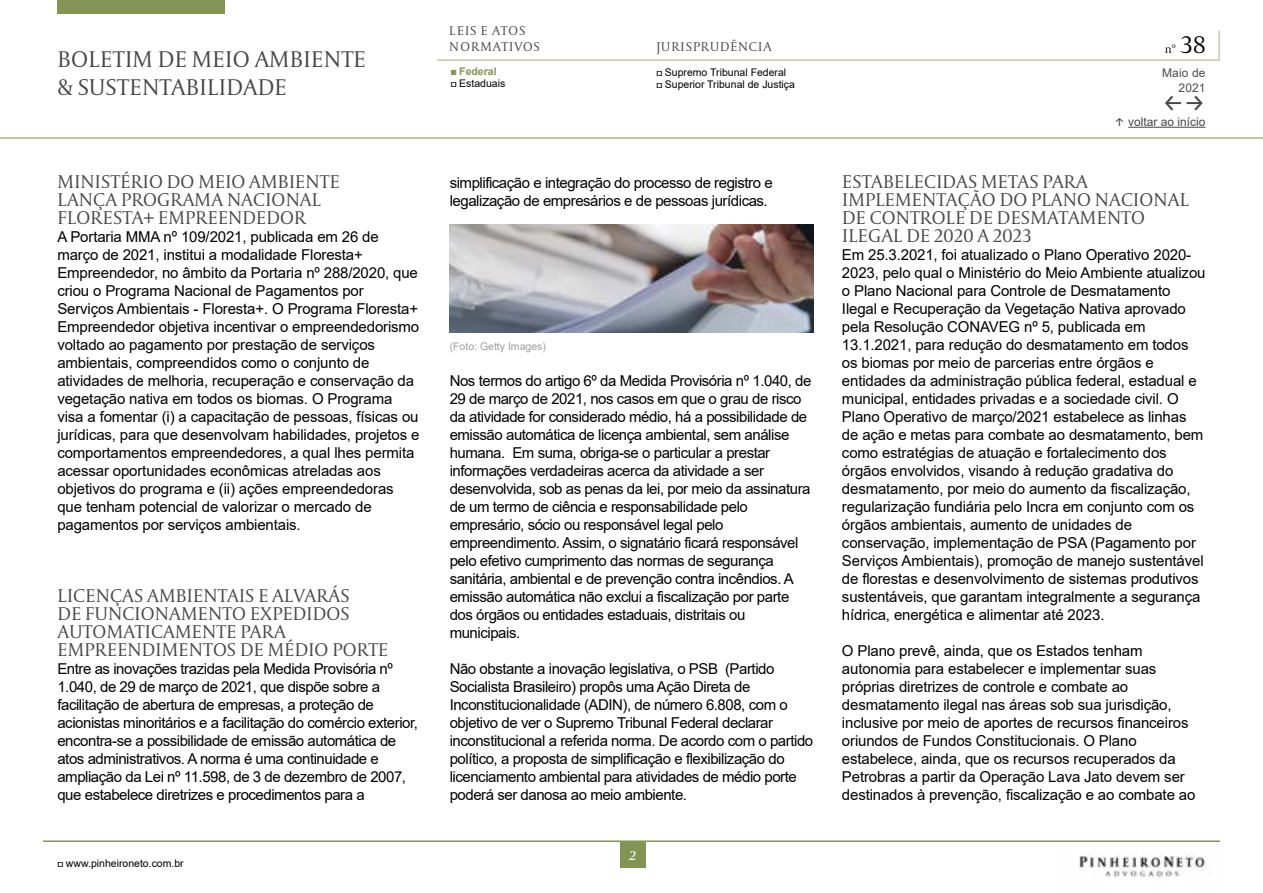
<style>
.page{position:relative;width:1263px;height:893px;background:#fff}
.page>*{position:absolute;margin:0;border:0;box-sizing:border-box;transform-origin:0 0}
.t1{font:300 24px/28.8px "Capitolium 2";letter-spacing:.01em;color:#464646}
.t2{font:24px "Fira Sans";color:#464646}
.t3{font:300 19.5px/18px "Capitolium 2";letter-spacing:.01em;color:#464646}
.t4{font:italic 18px "Capitolium 2";color:#fff}
.t5{font:15px/18px "Arial";letter-spacing:-.01em;color:#000}
.t6{font:15px/18px "Arial";letter-spacing:-.03em;color:#000}
.t7{font:300 13.5px/16.2px "Capitolium 2";letter-spacing:.07em;color:#464646}
.t8{font:12px "Arial";color:#464646}
.t9{font:12px/15px "Arial";letter-spacing:.01em;color:#4e4e50;text-align:right}
.t10{font:300 12px "Capitolium 2";color:#000}
.t11{font:10.5px/12.6px "Arial";color:#000}
.t12{font:10.5px "Arial";color:#9d9d9c}
.s1{font-family:"Tisa Pro"}
.s2{font-family:"Tisa Pro";font-weight:700;color:#849455}
.s3{font-weight:700;color:#849455}
.s4{font-size:25.5px}
.s5{font-family:"Fira Sans"}
</style>
<div class="page">
<hr style="left:1128px;top:127px;width:77px;height:1px;background:#464646">
<div style="left:620px;top:842px;width:26px;height:25px;background:#849455"></div>
<hr style="left:437px;top:59px;width:781px;height:2px;background:#849455">
<hr style="left:1218px;top:31px;width:2px;height:30px;background:#849455">
<div style="left:57px;top:0;width:168px;height:13px;background:#849455"></div>
<hr style="left:43px;top:840px;width:1177px;height:2px;background:#849455">
<img style="left:1079px;top:841px;width:141px;height:37px">
<hr style="left:0;top:138px;width:1263px;height:1px;background:#849455">
<img style="left:450px;top:224px;width:363px;height:108px">
<h1 class="t1" style="left:57px;top:44px;width:310px">BOLETIM DE MEIO AMBIENTE &amp; SUSTENTABILIDADE</h1>
<h2 class="t3" style="left:58px;top:172px;width:284px">MINISTÉRIO DO MEIO AMBIENTE<br>LANÇA PROGRAMA NACIONAL<br>FLORESTA+ EMPREENDEDOR</h2>
<p class="t5" style="left:57px;top:228px;width:364px">A Portaria MMA nº 109/2021, publicada em 26 de março de 2021, institui a modalidade Floresta+ Empreendedor, no âmbito da Portaria nº 288/2020, que criou o Programa Nacional de Pagamentos por Serviços Ambientais - Floresta+. O Programa Floresta+ Empreendedor objetiva incentivar o empreendedorismo voltado ao pagamento por prestação de serviços ambientais, compreendidos como o conjunto de atividades de melhoria, recuperação e conservação da vegetação nativa em todos os biomas. O Programa visa a fomentar (i) a capacitação de pessoas, físicas ou jurídicas, para que desenvolvam habilidades, projetos e comportamentos empreendedores, a qual lhes permita acessar oportunidades econômicas atreladas aos objetivos do programa e (ii) ações empreendedoras que tenham potencial de valorizar o mercado de pagamentos por serviços ambientais.</p>
<h2 class="t3" style="left:58px;top:586px;width:332px">LICENÇAS AMBIENTAIS E ALVARÁS<br>DE FUNCIONAMENTO EXPEDIDOS<br>AUTOMATICAMENTE PARA<br>EMPREENDIMENTOS DE MÉDIO PORTE</h2>
<p class="t6" style="left:57px;top:660px;width:362px">Entre as inovações trazidas pela Medida Provisória nº 1.040, de 29 de março de 2021, que dispõe sobre a facilitação de abertura de empresas, a proteção de acionistas minoritários e a facilitação do comércio exterior, encontra-se a possibilidade de emissão automática de atos administrativos. A norma é uma continuidade e ampliação da Lei nº 11.598, de 3 de dezembro de 2007, que estabelece diretrizes e procedimentos para a</p>
<p class="t11" style="left:57px;top:857px;width:128px"><span class="s1">▫</span> www.pinheironeto.com.br</p>
<p class="t7" style="left:450px;top:22px;width:92px">LEIS E ATOS<br>NORMATIVOS</p>
<p class="t11" style="left:451px;top:65px;width:56px"><span class="s2">▪</span> <span class="s3">Federal<br></span><span class="s1">▫</span> Estaduais</p>
<p class="t7" style="left:656px;top:38px;width:116px">JURISPRUDÊNCIA</p>
<p class="t11" style="left:656px;top:65px;width:140px"><span class="s1">▫</span> Supremo Tribunal Federal<br><span class="s1">▫</span> Superior Tribunal de Justiça</p>
<p class="t6" style="left:450px;top:174px;width:325px">simplificação e integração do processo de registro e legalização de empresários e de pessoas jurídicas.</p>
<p class="t12" style="left:450px;top:339px;width:98px">(Foto: Getty Images)</p>
<p class="t6" style="left:450px;top:372px;width:363px">Nos termos do artigo 6º da Medida Provisória nº 1.040, de 29 de março de 2021, nos casos em que o grau de risco da atividade for considerado médio, há a possibilidade de emissão automática de licença ambiental, sem análise humana. Em suma, obriga-se o particular a prestar informações verdadeiras acerca da atividade a ser desenvolvida, sob as penas da lei, por meio da assinatura de um termo de ciência e responsabilidade pelo empresário, sócio ou responsável legal pelo empreendimento. Assim, o signatário ficará responsável pelo efetivo cumprimento das normas de segurança sanitária, ambiental e de prevenção contra incêndios. A emissão automática não exclui a fiscalização por parte dos órgãos ou entidades estaduais, distritais ou municipais.</p>
<p class="t6" style="left:450px;top:660px;width:365px">Não obstante a inovação legislativa, o PSB (Partido Socialista Brasileiro) propôs uma Ação Direta de Inconstitucionalidade (ADIN), de número 6.808, com o objetivo de ver o Supremo Tribunal Federal declarar inconstitucional a referida norma. De acordo com o partido político, a proposta de simplificação e flexibilização do licenciamento ambiental para atividades de médio porte poderá ser danosa ao meio ambiente.</p>
<p class="t4" style="left:629px;top:842px;width:9px">2</p>
<p class="t10" style="left:1165px;top:41px;width:42px">nº <span class="s4">38</span></p>
<p class="t9" style="left:1162px;top:65px;width:45px">Maio de<br>2021</p>
<h1 class="t2" style="left:1162px;top:84px;width:45px">←→</h1>
<p class="t8" style="left:1114px;top:113px;width:93px"><span class="s5">↑</span> voltar ao início</p>
<h2 class="t3" style="left:842px;top:172px;width:348px">ESTABELECIDAS METAS PARA<br>IMPLEMENTAÇÃO DO PLANO NACIONAL<br>DE CONTROLE DE DESMATAMENTO<br>ILEGAL DE 2020 A 2023</h2>
<p class="t5" style="left:842px;top:246px;width:365px">Em 25.3.2021, foi atualizado o Plano Operativo 2020- 2023, pelo qual o Ministério do Meio Ambiente atualizou o Plano Nacional para Controle de Desmatamento Ilegal e Recuperação da Vegetação Nativa aprovado pela Resolução CONAVEG nº 5, publicada em 13.1.2021, para redução do desmatamento em todos os biomas por meio de parcerias entre órgãos e entidades da administração pública federal, estadual e municipal, entidades privadas e a sociedade civil. O Plano Operativo de março/2021 estabelece as linhas de ação e metas para combate ao desmatamento, bem como estratégias de atuação e fortalecimento dos órgãos envolvidos, visando à redução gradativa do desmatamento, por meio do aumento da fiscalização, regularização fundiária pelo Incra em conjunto com os órgãos ambientais, aumento de unidades de conservação, implementação de PSA (Pagamento por Serviços Ambientais), promoção de manejo sustentável de florestas e desenvolvimento de sistemas produtivos sustentáveis, que garantam integralmente a segurança hídrica, energética e alimentar até 2023.</p>
<p class="t5" style="left:842px;top:642px;width:355px">O Plano prevê, ainda, que os Estados tenham autonomia para estabelecer e implementar suas próprias diretrizes de controle e combate ao desmatamento ilegal nas áreas sob sua jurisdição, inclusive por meio de aportes de recursos financeiros oriundos de Fundos Constitucionais. O Plano estabelece, ainda, que os recursos recuperados da Petrobras a partir da Operação Lava Jato devem ser destinados à prevenção, fiscalização e ao combate ao</p>
</div>
